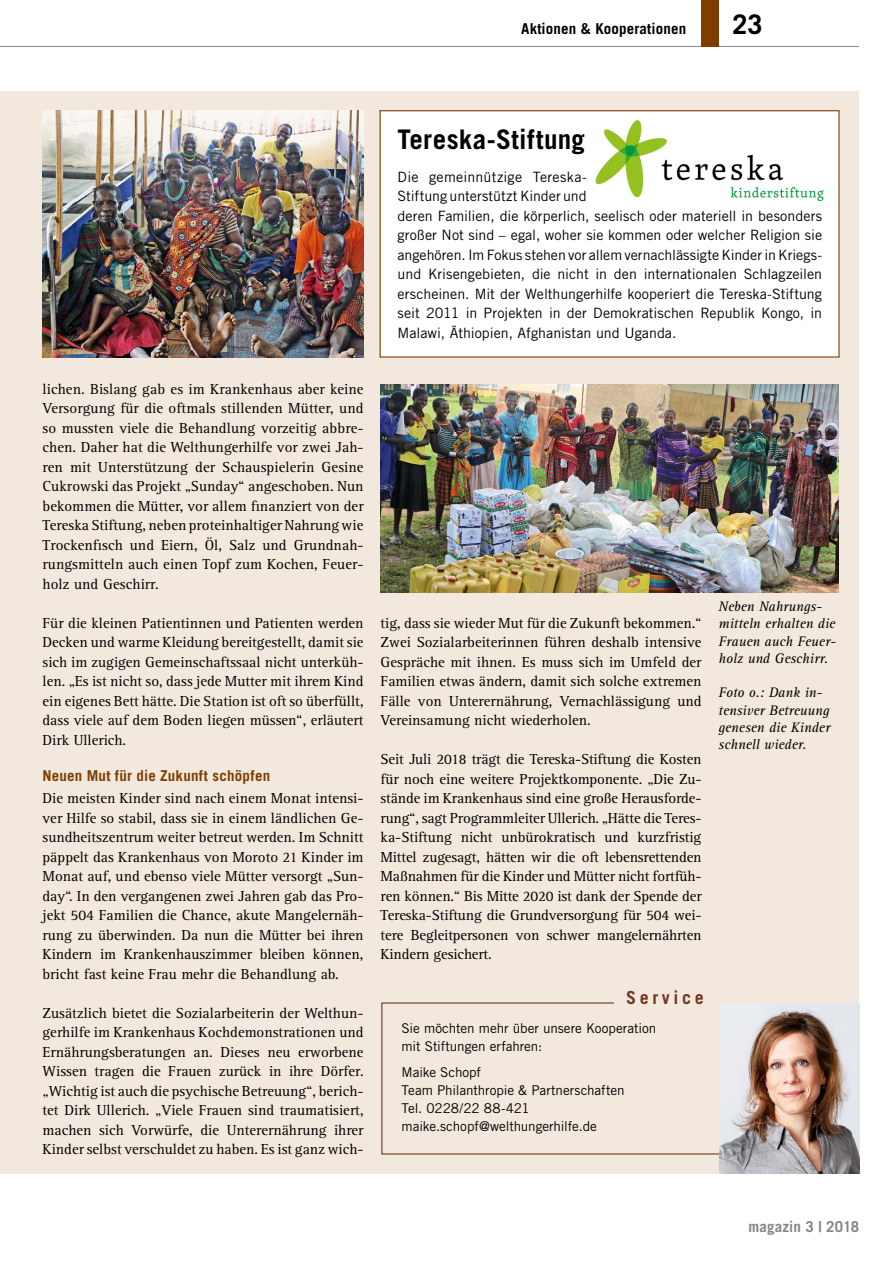
<style>
.page{position:relative;width:893px;height:1263px;background:#fff}
.page>*{position:absolute;margin:0;border:0;box-sizing:border-box;transform-origin:0 0}
.t1{font:700 27px "Trade Gothic LT";letter-spacing:.01em;color:#000}
.t2{font:700 18px "Trade Gothic LT";letter-spacing:.2em;color:#713721}
.t3{font:15px/19.5px "Rotis Serif";color:#000;text-align:justify}
.t4{font:700 15px "Trade Gothic LT";letter-spacing:.015em;color:#7d3e00}
.t5{font:700 15px "Trade Gothic LT";letter-spacing:.01em;color:#000}
.t6{font:700 15px "Trade Gothic LT";letter-spacing:.01em;color:#878686}
.t7{font:14.25px/19.5px "Trade Gothic LT";color:#000}
.t8{font:italic 14.25px/17.2px "Rotis Serif";color:#000}
.t9{font:13.5px/18px "Trade Gothic LT";letter-spacing:-.005em;color:#000}
</style>
<div class="page">
<div style="left:0;top:91px;width:859px;height:1083px;background:#f3e8de"></div>
<hr style="left:0;top:46px;width:859px;height:1px;background:#878686">
<div style="left:702px;top:0;width:17px;height:46px;background:#7d3e00"></div>
<img style="left:381px;top:384px;width:458px;height:208px">
<img style="left:43px;top:111px;width:321px;height:246px">
<svg style="left:381px;top:1002px;width:338px;height:153px"></svg>
<img style="left:719px;top:1003px;width:141px;height:171px">
<div style="left:379px;top:110px;width:461px;height:248px;background:#fff"></div>
<img style="left:594px;top:120px;width:230px;height:81px">
<p class="t5" style="left:521px;top:20px;width:167px">Aktionen &amp; Kooperationen</p>
<h1 class="t1" style="left:732px;top:8px;width:31px">23</h1>
<h1 class="t1" style="left:398px;top:123px;width:189px">Tereska-Stiftung</h1>
<p class="t7" style="left:398px;top:167px;width:426px">Die gemeinnützige Tereska-<br>Stiftung unterstützt Kinder und<br>deren Familien, die körperlich, seelisch oder materiell in besonders großer Not sind – egal, woher sie kommen oder welcher Religion sie angehören. Im Fokus stehen vor allem vernachlässigte Kinder in Kriegs&shy;und Krisengebieten, die nicht in den internationalen Schlagzeilen erscheinen. Mit der Welthungerhilfe kooperiert die Tereska-Stiftung seit 2011 in Projekten in der Demokratischen Republik Kongo, in Malawi, Äthiopien, Afghanistan und Uganda.</p>
<p class="t3" style="left:43px;top:379px;width:323px">lichen. Bislang gab es im Krankenhaus aber keine Versorgung für die oftmals stillenden Mütter, und so mussten viele die Behandlung vorzeitig abbre&shy;chen. Daher hat die Welthungerhilfe vor zwei Jah&shy;ren mit Unterstützung der Schauspielerin Gesine Cukrowski das Projekt „Sunday“ angeschoben. Nun bekommen die Mütter, vor allem finanziert von der Tereska Stiftung, neben proteinhaltiger Nahrung wie Trockenfisch und Eiern, Öl, Salz und Grundnah&shy;rungsmitteln auch einen Topf zum Kochen, Feuer&shy;holz und Geschirr.</p>
<p class="t3" style="left:43px;top:613px;width:323px">Für die kleinen Patientinnen und Patienten werden Decken und warme Kleidung bereitgestellt, damit sie sich im zugigen Gemeinschaftssaal nicht unterküh&shy;len. „Es ist nicht so, dass jede Mutter mit ihrem Kind ein eigenes Bett hätte. Die Station ist oft so überfüllt, dass viele auf dem Boden liegen müssen“, erläutert Dirk Ullerich.</p>
<p class="t4" style="left:43px;top:766px;width:229px">Neuen Mut für die Zukunft schöpfen</p>
<p class="t3" style="left:43px;top:789px;width:323px">Die meisten Kinder sind nach einem Monat intensi&shy;ver Hilfe so stabil, dass sie in einem ländlichen Ge&shy;sundheitszentrum weiter betreut werden. Im Schnitt päppelt das Krankenhaus von Moroto 21 Kinder im Monat auf, und ebenso viele Mütter versorgt „Sun&shy;day“. In den vergangenen zwei Jahren gab das Pro&shy;jekt 504 Familien die Chance, akute Mangelernäh&shy;rung zu überwinden. Da nun die Mütter bei ihren Kindern im Krankenhauszimmer bleiben können, bricht fast keine Frau mehr die Behandlung ab.</p>
<p class="t3" style="left:43px;top:1003px;width:323px">Zusätzlich bietet die Sozialarbeiterin der Welthun&shy;gerhilfe im Krankenhaus Kochdemonstrationen und Ernährungsberatungen an. Dieses neu erworbene Wissen tragen die Frauen zurück in ihre Dörfer. „Wichtig ist auch die psychische Betreuung“, berich&shy;tet Dirk Ullerich. „Viele Frauen sind traumatisiert, machen sich Vorwürfe, die Unterernährung ihrer Kinder selbst verschuldet zu haben. Es ist ganz wich-</p>
<p class="t3" style="left:381px;top:613px;width:322px">tig, dass sie wieder Mut für die Zukunft bekommen.“ Zwei Sozialarbeiterinnen führen deshalb intensive Gespräche mit ihnen. Es muss sich im Umfeld der Familien etwas ändern, damit sich solche extremen Fälle von Unterernährung, Vernachlässigung und Vereinsamung nicht wiederholen.</p>
<p class="t3" style="left:381px;top:750px;width:322px">Seit Juli 2018 trägt die Tereska-Stiftung die Kosten für noch eine weitere Projektkomponente. „Die Zu&shy;stände im Krankenhaus sind eine große Herausforde&shy;rung“, sagt Programmleiter Ullerich. „Hätte die Teres&shy;ka-Stiftung nicht unbürokratisch und kurzfristig Mittel zugesagt, hätten wir die oft lebensrettenden Maßnahmen für die Kinder und Mütter nicht fortfüh&shy;ren können.“ Bis Mitte 2020 ist dank der Spende der Tereska-Stiftung die Grundversorgung für 504 wei&shy;tere Begleitpersonen von schwer mangelernährten Kindern gesichert.</p>
<p class="t2" style="left:626px;top:986px;width:79px">Service</p>
<p class="t9" style="left:402px;top:1018px;width:256px">Sie möchten mehr über unsere Kooperation mit Stiftungen erfahren:</p>
<p class="t9" style="left:402px;top:1063px;width:224px">Maike Schopf<br>Team Philanthropie &amp; Partnerschaften<br>Tel. 0228/22 88-421 maike.schopf@welthungerhilfe.de</p>
<p class="t8" style="left:719px;top:598px;width:119px">Neben Nahrungs&shy;mitteln erhalten die<br>Frauen auch Feuer&shy;holz und Geschirr.</p>
<p class="t8" style="left:719px;top:684px;width:113px">Foto o.: Dank in&shy;tensiver Betreuung genesen die Kinder schnell wieder.</p>
<p class="t6" style="left:748px;top:1217px;width:112px">magazin 3 | 2018</p>
</div>
